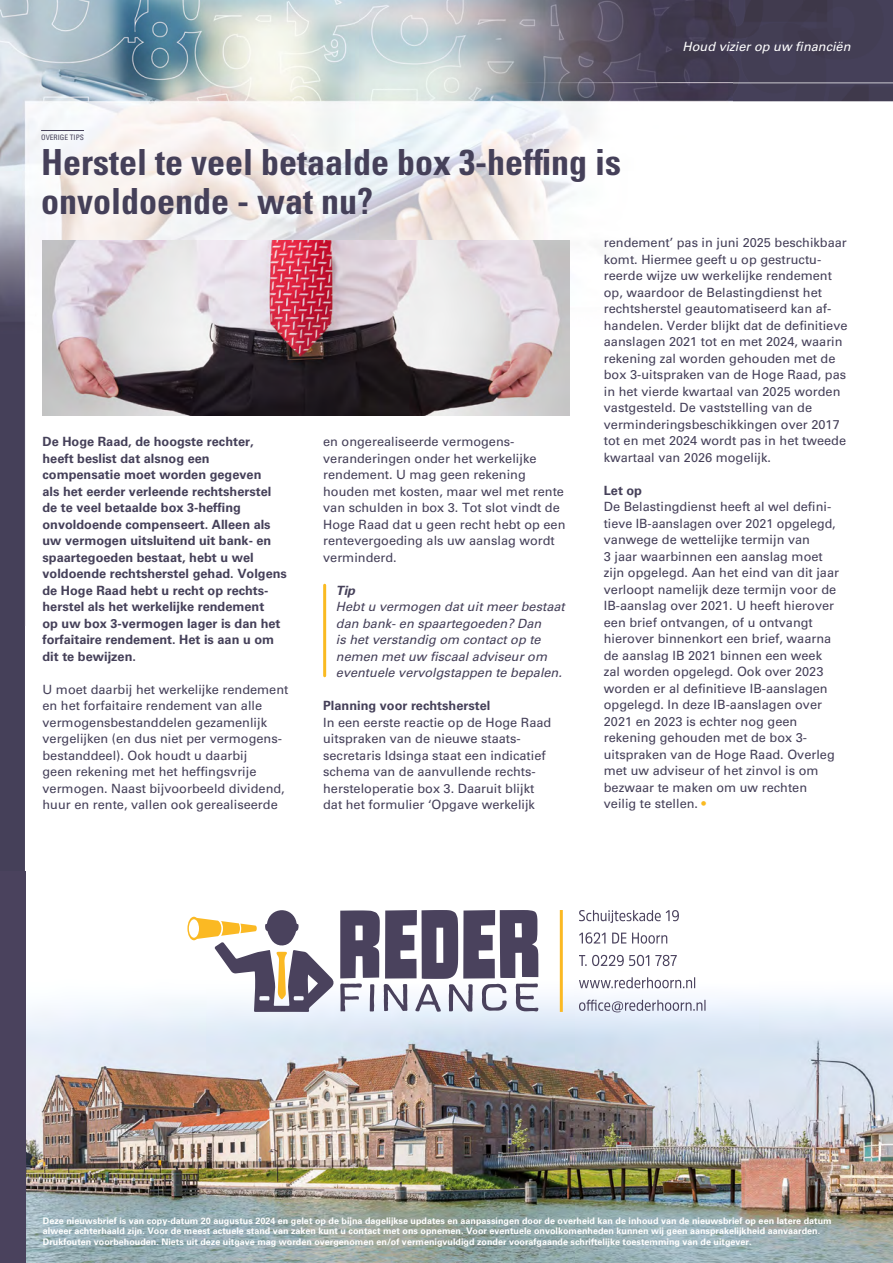
<style>
.page{position:relative;width:893px;height:1263px;background:#fff}
.page>*{position:absolute;margin:0;border:0;box-sizing:border-box;transform-origin:0 0}
.t1{font:700 condensed 36px/39px "Univers LT Std";color:#454059}
.t2{font:12.75px/16.5px "Univers LT Std";color:#454059}
.t3{font:700 12.75px/16.5px "Univers LT Std";color:#454059}
.t4{font:italic 12.75px/16.5px "Univers LT Std";color:#454059}
.t5{font:italic 12.75px "Univers LT Std";color:#fff}
.t6{font:italic 700 12.75px "Univers LT Std";color:#454059}
.t7{font:700 9px/10.8px "Univers LT Std";color:#fff}
.t8{font:condensed 7.5px "Univers LT Std";color:#454059}
.s1{color:#faba21}
</style>
<div class="page">
<img style="left:26px;top:972px;width:867px;height:291px">
<img style="left:0;top:0;width:893px;height:872px">
<div style="left:0;top:872px;width:26px;height:391px;background:#4a425d"></div>
<svg style="left:579px;top:910px;width:100px;height:13px"></svg>
<svg style="left:579px;top:932px;width:26px;height:12px"></svg>
<svg style="left:612px;top:932px;width:14px;height:11px"></svg>
<svg style="left:632px;top:932px;width:35px;height:12px"></svg>
<svg style="left:579px;top:955px;width:70px;height:11px"></svg>
<svg style="left:655px;top:955px;width:22px;height:11px"></svg>
<svg style="left:579px;top:977px;width:116px;height:11px"></svg>
<svg style="left:579px;top:1000px;width:126px;height:12px"></svg>
<svg style="left:340px;top:910px;width:198px;height:102px"></svg>
<svg style="left:187px;top:910px;width:147px;height:102px"></svg>
<hr style="left:560px;top:910px;width:3px;height:102px;background:#fbb923">
<hr style="left:41px;top:130px;width:43px;height:1px;background:#454059">
<hr style="left:323px;top:585px;width:3px;height:91px;background:#faba21">
<img style="left:43px;top:240px;width:527px;height:175px">
<p class="t8" style="left:41px;top:132px;width:44px">OVERIGE TIPS</p>
<h1 class="t1" style="left:41px;top:143px;width:581px">Herstel te veel betaalde box 3-heffing is onvoldoende - wat nu?</h1>
<p class="t5" style="left:683px;top:39px;width:169px">Houd vizier op uw financiën</p>
<p class="t3" style="left:43px;top:434px;width:246px">De Hoge Raad, de hoogste rechter, heeft beslist dat alsnog een compensatie moet worden gegeven<br>als het eerder verleende rechtsherstel de te veel betaalde box 3-heffing onvoldoende compenseert. Alleen als uw vermogen uitsluitend uit bank- en spaartegoeden bestaat, hebt u wel voldoende rechtsherstel gehad. Volgens de Hoge Raad hebt u recht op rechts&shy;herstel als het werkelijke rendement<br>op uw box 3-vermogen lager is dan het forfaitaire rendement. Het is aan u om dit te bewijzen.</p>
<p class="t2" style="left:43px;top:681px;width:247px">U moet daarbij het werkelijke rendement en het forfaitaire rendement van alle vermogensbestanddelen gezamenlijk vergelijken (en dus niet per vermogens&shy;bestanddeel). Ook houdt u daarbij<br>geen rekening met het heffingsvrije vermogen. Naast bijvoorbeeld dividend, huur en rente, vallen ook gerealiseerde</p>
<p class="t2" style="left:323px;top:433px;width:244px">en ongerealiseerde vermogens&shy;veranderingen onder het werkelijke rendement. U mag geen rekening houden met kosten, maar wel met rente van schulden in box 3. Tot slot vindt de<br>Hoge Raad dat u geen recht hebt op een rentevergoeding als uw aanslag wordt verminderd.</p>
<p class="t6" style="left:336px;top:583px;width:21px">Tip</p>
<p class="t4" style="left:336px;top:599px;width:230px">Hebt u vermogen dat uit meer bestaat dan bank- en spaartegoeden? Dan<br>is het verstandig om contact op te nemen met uw fiscaal adviseur om eventuele vervolgstappen te bepalen.</p>
<p class="t3" style="left:323px;top:697px;width:169px">Planning voor rechtsherstel</p>
<p class="t2" style="left:323px;top:714px;width:230px">In een eerste reactie op de Hoge Raad uitspraken van de nieuwe staats&shy;secretaris Idsinga staat een indicatief schema van de aanvullende rechts&shy;hersteloperatie box 3. Daaruit blijkt dat het formulier ‘Opgave werkelijk</p>
<p class="t2" style="left:604px;top:235px;width:245px">rendement’ pas in juni 2025 beschikbaar komt. Hiermee geeft u op gestructu&shy;reerde wijze uw werkelijke rendement op, waardoor de Belastingdienst het rechtsherstel geautomatiseerd kan af&shy;handelen. Verder blijkt dat de definitieve aanslagen 2021 tot en met 2024, waarin rekening zal worden gehouden met de box 3-uitspraken van de Hoge Raad, pas in het vierde kwartaal van 2025 worden vastgesteld. De vaststelling van de verminderingsbeschikkingen over 2017 tot en met 2024 wordt pas in het tweede kwartaal van 2026 mogelijk.</p>
<p class="t3" style="left:604px;top:482px;width:40px">Let op</p>
<p class="t2" style="left:604px;top:499px;width:237px">De Belastingdienst heeft al wel defini&shy;tieve IB-aanslagen over 2021 opgelegd, vanwege de wettelijke termijn van<br>3 jaar waarbinnen een aanslag moet zijn opgelegd. Aan het eind van dit jaar verloopt namelijk deze termijn voor de IB-aanslag over 2021. U heeft hierover een brief ontvangen, of u ontvangt hierover binnenkort een brief, waarna de aanslag IB 2021 binnen een week zal worden opgelegd. Ook over 2023 worden er al definitieve IB-aanslagen opgelegd. In deze IB-aanslagen over 2021 en 2023 is echter nog geen rekening gehouden met de box 3- uitspraken van de Hoge Raad. Overleg met uw adviseur of het zinvol is om bezwaar te maken om uw rechten veilig te stellen. <span class="s1">•</span></p>
<p class="t7" style="left:43px;top:1215px;width:790px">Deze nieuwsbrief is van copy-datum 20 augustus 2024 en gelet op de bijna dagelijkse updates en aanpassingen door de overheid kan de inhoud van de nieuwsbrief op een latere datum alweer achterhaald zijn. Voor de meest actuele stand van zaken kunt u contact met ons opnemen. Voor eventuele onvolkomenheden kunnen wij geen aansprakelijkheid aanvaarden.<br>Drukfouten voorbehouden. Niets uit deze uitgave mag worden overgenomen en/of vermenigvuldigd zonder voorafgaande schriftelijke toestemming van de uitgever.</p>
</div>
